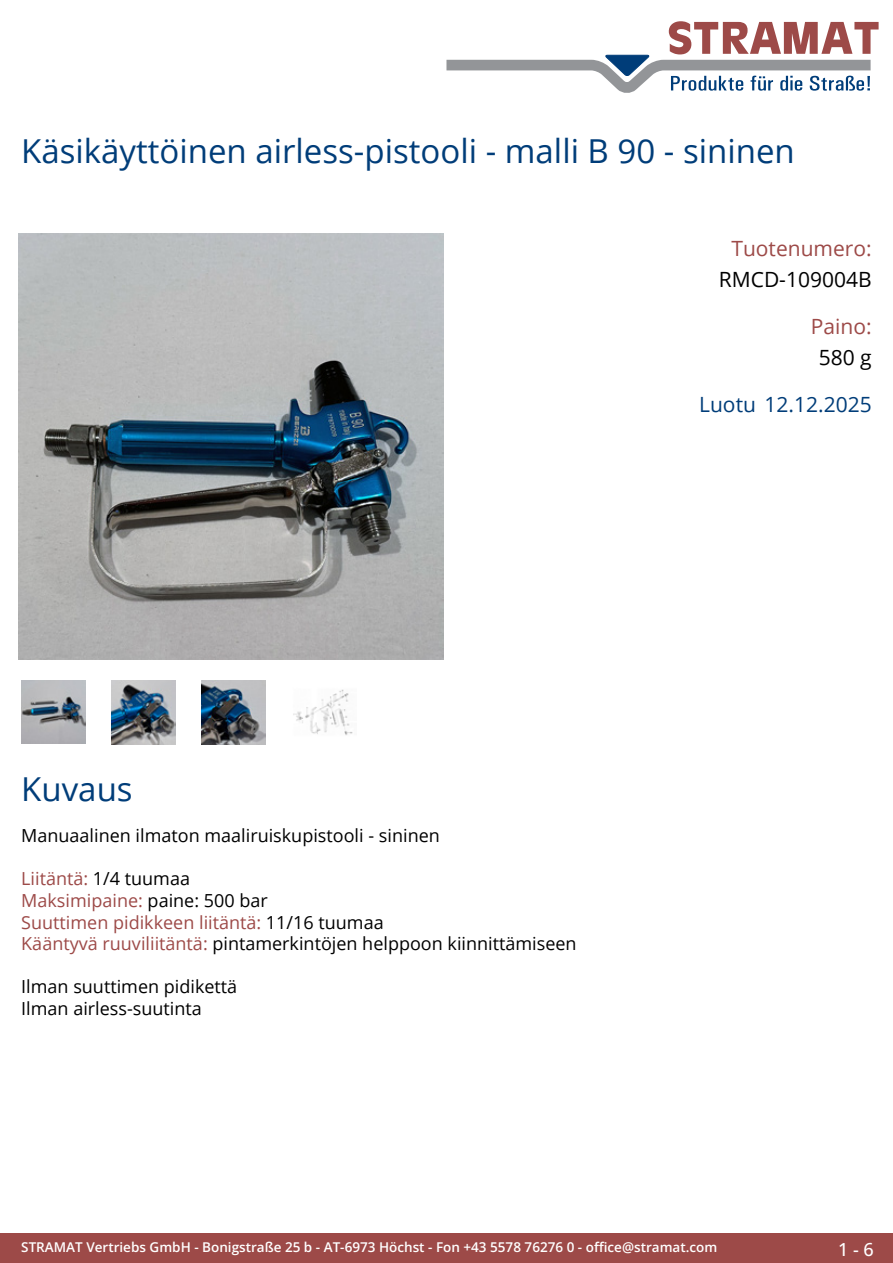
<style>
.page{position:relative;width:893px;height:1263px;background:#fff}
.page>*{position:absolute;margin:0;border:0;box-sizing:border-box;transform-origin:0 0}
.t1{font:33px "Open Sans";color:#003d79}
.t2{font:21px "Open Sans";color:#9d4a48}
.t3{font:21px "Open Sans";color:#000}
.t4{font:21px "Open Sans";color:#003d79}
.t5{font:18px/21.6px "Open Sans";color:#9d4a48}
.t6{font:18px/21.6px "Open Sans";color:#000}
.t7{font:500 18px "Open Sans";color:#fff}
.t8{font:600 13.5px "Open Sans";color:#fff}
.s1{color:#000}
</style>
<div class="page">
<div style="left:0;top:1233px;width:893px;height:30px;background:#9d4a48"></div>
<svg style="left:446px;top:21px;width:433px;height:72px"></svg>
<img style="left:18px;top:234px;width:425px;height:425px">
<img style="left:21px;top:680px;width:64px;height:63px">
<img style="left:112px;top:680px;width:63px;height:64px">
<img style="left:202px;top:680px;width:64px;height:64px">
<img style="left:293px;top:689px;width:60px;height:46px">
<h1 class="t1" style="left:21px;top:128px;width:775px">Käsikäyttöinen airless-pistooli - malli B 90 - sininen</h1>
<p class="t2" style="left:731px;top:234px;width:142px">Tuotenumero:</p>
<p class="t3" style="left:719px;top:265px;width:154px">RMCD-109004B</p>
<p class="t2" style="left:811px;top:312px;width:62px">Paino:</p>
<p class="t3" style="left:819px;top:343px;width:55px">580 g</p>
<p class="t4" style="left:699px;top:390px;width:174px">Luotu 12.12.2025</p>
<h1 class="t1" style="left:21px;top:766px;width:113px">Kuvaus</h1>
<p class="t6" style="left:21px;top:824px;width:420px">Manuaalinen ilmaton maaliruiskupistooli - sininen</p>
<p class="t5" style="left:21px;top:867px;width:557px">Liitäntä: <span class="s1">1/4 tuumaa<br></span>Maksimipaine: <span class="s1">paine: 500 bar<br></span>Suuttimen pidikkeen liitäntä: <span class="s1">11/16 tuumaa<br></span>Kääntyvä ruuviliitäntä: <span class="s1">pintamerkintöjen helppoon kiinnittämiseen</span></p>
<p class="t6" style="left:21px;top:975px;width:218px">Ilman suuttimen pidikettä<br>Ilman airless-suutinta</p>
<p class="t8" style="left:21px;top:1238px;width:698px">STRAMAT Vertriebs GmbH - Bonigstraße 25 b - AT-6973 Höchst - Fon +43 5578 76276 0 - office@stramat.com</p>
<p class="t7" style="left:838px;top:1237px;width:37px">1 - 6</p>
</div>
